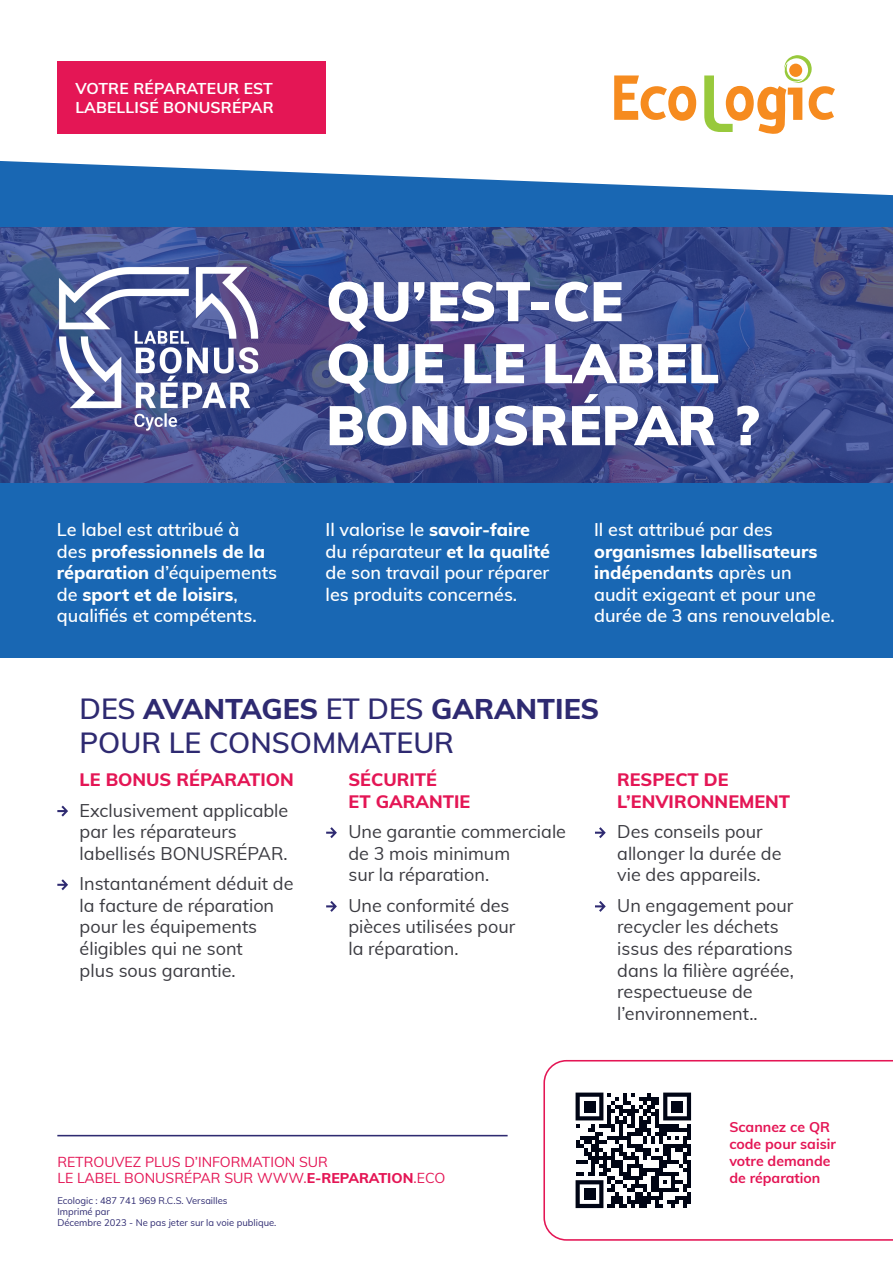
<style>
.page{position:relative;width:893px;height:1263px;background:#fff}
.page>*{position:absolute;margin:0;border:0;box-sizing:border-box;transform-origin:0 0}
.Titre_1{font:900 54.9px/61.9px "Muli";color:#fff}
.Titre_2{font:600 28.5px/34.2px "Muli";color:#2e2a71}
.Texte_courant_2{font:18px/21.6px "Muli";color:#3b3b41}
.Texte_courant_1{font:600 18px/21.6px "Muli";color:#fff}
.Sous-titre_2{font:800 18px/21.6px "Muli";color:#e41655}
.carton{font:700 15.75px/18.9px "Muli";letter-spacing:.01em;color:#fff}
.Bas-de-page{font:14.1px/17px "Muli";color:#e41655}
.t1{font:700 14.1px/17px "Muli";color:#e41655}
.Bas-de-page-2{font:9.45px "Muli";color:#2e2a71}
.s1{font-weight:800}
</style>
<div class="page">
<svg style="left:0;top:161px;width:893px;height:66px;fill:#1967b3"></svg>
<svg style="left:0;top:227px;width:893px;height:257px;background:#404d8d"></svg>
<div style="left:0;top:484px;width:893px;height:174px;background:#1967b3"></div>
<img style="left:57px;top:265px;width:222px;height:181px">
<div style="left:58px;top:61px;width:268px;height:73px;background:#e41655"></div>
<hr style="left:57px;top:1135px;width:451px;height:1px;background:#2e2a71">
<svg style="left:543px;top:1060px;width:350px;height:181px"></svg>
<svg style="left:57px;top:805px;width:11px;height:11px"></svg>
<svg style="left:57px;top:879px;width:11px;height:11px"></svg>
<svg style="left:326px;top:827px;width:11px;height:11px"></svg>
<svg style="left:326px;top:901px;width:11px;height:11px"></svg>
<svg style="left:595px;top:827px;width:11px;height:11px"></svg>
<svg style="left:595px;top:901px;width:11px;height:11px"></svg>
<svg style="left:614px;top:75px;width:82px;height:46px"></svg>
<svg style="left:704px;top:55px;width:131px;height:79px"></svg>
<div style="left:568px;top:1087px;width:131px;height:127px;background:#fff"></div>
<svg style="left:576px;top:1092px;width:115px;height:116px"></svg>
<div style="left:583px;top:1100px;width:12px;height:12px;background:#000515"></div>
<div style="left:671px;top:1100px;width:12px;height:12px;background:#000515"></div>
<div style="left:583px;top:1188px;width:12px;height:12px;background:#000515"></div>
<p class="carton" style="left:75px;top:79px;width:200px">VOTRE RÉPARATEUR EST<br>LABELLISÉ BONUSRÉPAR</p>
<p class="Titre_1" style="left:326px;top:268px;width:434px">QU’EST-CE<br>QUE LE LABEL<br>BONUSRÉPAR ?</p>
<p class="Texte_courant_1" style="left:57px;top:518px;width:222px">Le label est attribué à<br>des <span class="s1">professionnels de la réparation</span> d’équipements de <span class="s1">sport et de loisirs</span>, qualifiés et compétents.</p>
<p class="Texte_courant_1" style="left:326px;top:518px;width:226px">Il valorise le <span class="s1">savoir-faire </span>du réparateur <span class="s1">et la qualité </span>de son travail pour réparer les produits concernés.</p>
<p class="Texte_courant_1" style="left:594px;top:518px;width:242px">Il est attribué par des <span class="s1">organismes labellisateurs indépendants</span> après un audit exigeant et pour une durée de 3 ans renouvelable.</p>
<p class="Titre_2" style="left:80px;top:690px;width:521px">DES <span class="s1">AVANTAGES</span> ET DES <span class="s1">GARANTIES<br></span>POUR LE CONSOMMATEUR</p>
<p class="Sous-titre_2" style="left:80px;top:768px;width:216px">LE BONUS RÉPARATION</p>
<p class="Texte_courant_2" style="left:80px;top:798px;width:210px">Exclusivement applicable par les réparateurs labellisés BONUSRÉPAR.</p>
<p class="Texte_courant_2" style="left:80px;top:872px;width:215px">Instantanément déduit de la facture de réparation pour les équipements éligibles qui ne sont<br>plus sous garantie.</p>
<p class="Sous-titre_2" style="left:348px;top:768px;width:123px">SÉCURITÉ<br>ET GARANTIE</p>
<p class="Texte_courant_2" style="left:348px;top:820px;width:219px">Une garantie commerciale de 3 mois minimum<br>sur la réparation.</p>
<p class="Texte_courant_2" style="left:348px;top:894px;width:168px">Une conformité des pièces utilisées pour la réparation.</p>
<p class="Sous-titre_2" style="left:617px;top:768px;width:174px">RESPECT DE<br>L’ENVIRONNEMENT</p>
<p class="Texte_courant_2" style="left:617px;top:820px;width:166px">Des conseils pour allonger la durée de vie des appareils.</p>
<p class="Texte_courant_2" style="left:617px;top:894px;width:178px">Un engagement pour recycler les déchets issus des réparations dans la filière agréée, respectueuse de l’environnement..</p>
<p class="Bas-de-page" style="left:57px;top:1152px;width:390px">RETROUVEZ PLUS D’INFORMATION SUR<br>LE LABEL BONUSRÉPAR SUR WWW.<span class="s1">E-REPARATION</span>.ECO</p>
<p class="Bas-de-page-2" style="left:57px;top:1193px;width:172px">Ecologic : 487 741 969 R.C.S. Versailles</p>
<p class="Bas-de-page-2" style="left:57px;top:1205px;width:54px">Imprimé par</p>
<p class="Bas-de-page-2" style="left:57px;top:1216px;width:221px">Décembre 2023 - Ne pas jeter sur la voie publique.</p>
<p class="t1" style="left:729px;top:1118px;width:108px">Scannez ce QR code pour saisir votre demande de réparation</p>
</div>
